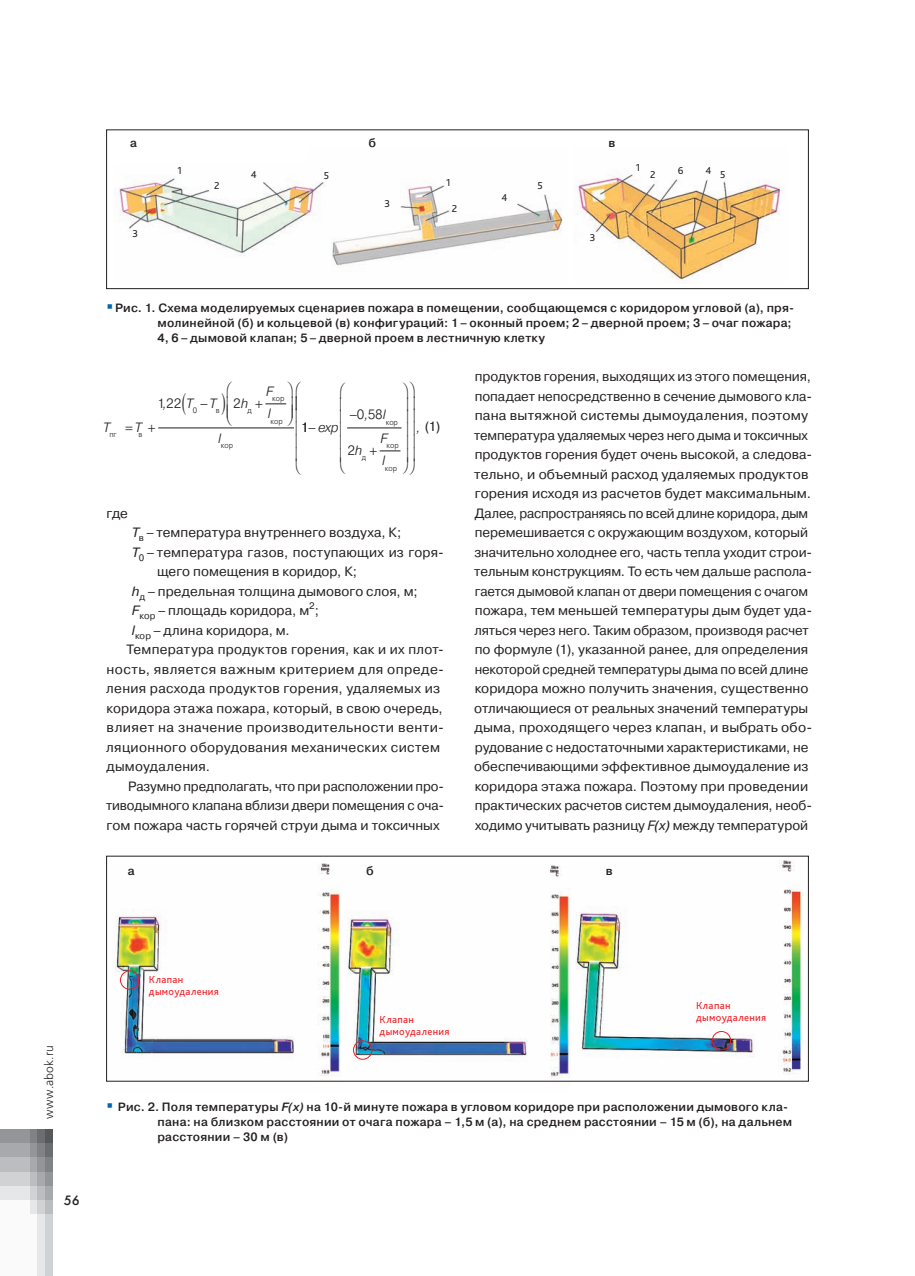
<style>
.page{position:relative;width:915px;height:1276px;background:#fff}
.page>*{position:absolute;margin:0;border:0;box-sizing:border-box;transform-origin:0 0}
.t1{font:13.5px/19.5px "Pragmatica";color:#231f20}
.t2{font:13.5px "Pragmatica";letter-spacing:.02em;color:#231f20}
.t3{font:13.5px "Pragmatica";letter-spacing:.025em;color:#231f20}
.t4{font:13.5px "Pragmatica";letter-spacing:.03em;color:#231f20}
.t5{font:italic 300 13.5px/23px "Pragmatica";color:#231f20}
.t6{font:300 13.5px "Pragmatica";color:#231f20}
.t7{font:13.5px "Futura Futuris";color:#231f20}
.t8{font:500 12px/15px "Pragmatica";letter-spacing:.015em;color:#231f20}
.t9{font:12px "Free Set Light C";letter-spacing:.015em;color:#231f20}
.t10{font:10.5px/12px "Bliss Pro";letter-spacing:.035em;color:#ee1d23}
.t11{font:10.5px "Bliss Pro";color:#231f20}
.t12{font:9.45px "Pragmatica";color:#231f20}
.t13{font:7.8px "Free Set Light C";letter-spacing:-.015em;color:#231f20}
.t14{font:300 7.8px "Pragmatica";color:#231f20}
.s1{font-style:italic}
.s2{font-style:normal}
.s3{font-weight:300;font-style:italic}
</style>
<div class="page">
<div style="left:0;top:1129px;width:30px;height:14px;background:#939598"></div>
<div style="left:0;top:1143px;width:30px;height:15px;background:#a8a9ad"></div>
<div style="left:0;top:1158px;width:30px;height:14px;background:#bcbdc0"></div>
<div style="left:0;top:1172px;width:30px;height:14px;background:#d1d2d4"></div>
<div style="left:0;top:1186px;width:30px;height:14px;background:#e6e7e9"></div>
<div style="left:30px;top:1129px;width:7px;height:14px;background:#808285"></div>
<div style="left:30px;top:1143px;width:7px;height:15px;background:#939598"></div>
<div style="left:30px;top:1158px;width:7px;height:14px;background:#a8a9ad"></div>
<div style="left:30px;top:1172px;width:7px;height:14px;background:#bcbdc0"></div>
<div style="left:30px;top:1186px;width:7px;height:14px;background:#d1d2d4"></div>
<div style="left:30px;top:1200px;width:7px;height:14px;background:#e6e7e9"></div>
<div style="left:37px;top:1129px;width:8px;height:14px;background:#6c6d70"></div>
<div style="left:37px;top:1143px;width:8px;height:15px;background:#808285"></div>
<div style="left:37px;top:1158px;width:8px;height:14px;background:#939598"></div>
<div style="left:37px;top:1172px;width:8px;height:14px;background:#a8a9ad"></div>
<div style="left:37px;top:1186px;width:8px;height:14px;background:#bcbdc0"></div>
<div style="left:37px;top:1200px;width:8px;height:14px;background:#d1d2d4"></div>
<div style="left:45px;top:1129px;width:8px;height:14px;background:#57585a"></div>
<div style="left:45px;top:1143px;width:8px;height:15px;background:#6c6d70"></div>
<div style="left:45px;top:1158px;width:8px;height:14px;background:#808285"></div>
<div style="left:45px;top:1172px;width:8px;height:14px;background:#939598"></div>
<div style="left:45px;top:1186px;width:8px;height:14px;background:#a8a9ad"></div>
<div style="left:45px;top:1200px;width:8px;height:14px;background:#bcbdc0"></div>
<div style="left:0;top:1200px;width:30px;height:76px;background:#fafafa"></div>
<div style="left:30px;top:1214px;width:7px;height:62px;background:#fafafa"></div>
<div style="left:37px;top:1214px;width:8px;height:62px;background:#e6e7e9"></div>
<div style="left:45px;top:1214px;width:8px;height:62px;background:#d1d2d4"></div>
<img style="left:111px;top:863px;width:232px;height:219px">
<div style="left:120px;top:970px;width:19px;height:19px;border:1px solid #ee1d23;border-radius:50%"></div>
<img style="left:344px;top:865px;width:226px;height:218px">
<div style="left:353px;top:1040px;width:19px;height:19px;border:1px solid #ee1d23;border-radius:50%"></div>
<img style="left:576px;top:861px;width:226px;height:213px">
<div style="left:711px;top:1031px;width:20px;height:19px;border:1px solid #ee1d23;border-radius:50%"></div>
<div style="left:106px;top:130px;width:702px;height:159px;border:1px solid #231f20"></div>
<hr style="left:158px;top:427px;width:136px;height:1px;background:#231f20">
<hr style="left:347px;top:427px;width:54px;height:1px;background:#231f20">
<img style="left:331px;top:184px;width:232px;height:82px">
<img style="left:576px;top:174px;width:206px;height:108px">
<img style="left:119px;top:178px;width:205px;height:78px">
<svg style="left:255px;top:403px;width:39px;height:26px"></svg>
<svg style="left:369px;top:427px;width:33px;height:25px"></svg>
<p class="t8" style="left:130px;top:135px;width:8px">а</p>
<p class="t11" style="left:132px;top:227px;width:7px">3</p>
<p class="t11" style="left:177px;top:164px;width:6px">1</p>
<p class="t11" style="left:214px;top:179px;width:7px">2</p>
<p class="t11" style="left:250px;top:168px;width:7px">4</p>
<p class="t11" style="left:324px;top:169px;width:7px">5</p>
<p class="t8" style="left:368px;top:135px;width:9px">б</p>
<p class="t8" style="left:608px;top:135px;width:8px">в</p>
<p class="t11" style="left:384px;top:197px;width:7px">3</p>
<p class="t11" style="left:446px;top:176px;width:6px">1</p>
<p class="t11" style="left:451px;top:202px;width:7px">2</p>
<p class="t11" style="left:501px;top:191px;width:7px">4</p>
<p class="t11" style="left:537px;top:179px;width:7px">5</p>
<p class="t11" style="left:589px;top:231px;width:7px">3</p>
<p class="t11" style="left:635px;top:161px;width:6px">1</p>
<p class="t11" style="left:650px;top:168px;width:7px">2</p>
<p class="t11" style="left:677px;top:164px;width:7px">6</p>
<p class="t11" style="left:705px;top:166px;width:21px">4 5</p>
<p class="t8" style="left:157px;top:300px;width:638px;text-indent:-42px">Рис. 1. Схема моделируемых сценариев пожара в помещении, сообщающемся с коридором угловой (а), пря&shy;молинейной (б) и кольцевой (в) конфигураций: 1 – оконный проем; 2 – дверной проем; 3 – очаг пожара;<br>4, 6 – дымовой клапан; 5 – дверной проем в лестничную клетку</p>
<p class="t5" style="left:103px;top:415px;width:9px">T</p>
<p class="t5" style="left:135px;top:415px;width:9px">T</p>
<p class="t13" style="left:109px;top:430px;width:9px">пг</p>
<p class="t13" style="left:138px;top:430px;width:5px">в</p>
<p class="t6" style="left:157px;top:394px;width:61px">122 <span class="s1">T T</span></p>
<p class="t6" style="left:233px;top:394px;width:17px">2<span class="s1">h</span></p>
<p class="t5" style="left:266px;top:379px;width:9px">F l</p>
<p class="t5" style="left:218px;top:426px;width:5px">l</p>
<p class="t13" style="left:272px;top:394px;width:14px">кор</p>
<p class="t13" style="left:270px;top:417px;width:14px">кор</p>
<p class="t5" style="left:162px;top:391px;width:6px">,</p>
<p class="t14" style="left:193px;top:405px;width:6px">0</p>
<p class="t13" style="left:216px;top:406px;width:5px">в</p>
<p class="t13" style="left:247px;top:406px;width:6px">д</p>
<p class="t13" style="left:221px;top:441px;width:14px">кор</p>
<p class="t1" style="left:107px;top:503px;width:23px">где</p>
<p class="t5" style="left:300px;top:415px;width:39px"><span class="s2">1</span>− exp</p>
<p class="t6" style="left:349px;top:406px;width:35px">−0 58</p>
<p class="t6" style="left:347px;top:441px;width:16px">2<span class="s1">h</span></p>
<p class="t5" style="left:380px;top:403px;width:9px;text-indent:-16px">, l<br>F l</p>
<p class="t13" style="left:385px;top:418px;width:14px">кор</p>
<p class="t13" style="left:386px;top:441px;width:14px">кор</p>
<p class="t13" style="left:385px;top:464px;width:14px">кор</p>
<p class="t13" style="left:362px;top:453px;width:6px">д</p>
<p class="t1" style="left:416px;top:416px;width:25px"><span class="s3">,</span> (1)</p>
<p class="t1" style="left:132px;top:523px;width:271px"><span class="s1">T</span><sub>в</sub> – температура внутреннего воздуха, К;</p>
<p class="t1" style="left:132px;top:542px;width:313px"><span class="s1">T</span><sub>0</sub> – температура газов, поступающих из горя-</p>
<p class="t1" style="left:157px;top:562px;width:201px">щего помещения в коридор, К;</p>
<p class="t1" style="left:132px;top:581px;width:287px"><span class="s1">h</span><sub>д</sub> – предельная толщина дымового слоя, м;</p>
<p class="t1" style="left:132px;top:601px;width:188px"><span class="s1">F</span><sub>кор</sub> – площадь коридора, м ;</p>
<p class="t12" style="left:309px;top:599px;width:7px">2</p>
<p class="t1" style="left:132px;top:620px;width:159px"><span class="s1">l</span><sub>кор</sub> – длина коридора, м.</p>
<p class="t2" style="left:127px;top:641px;width:319px">Температура продуктов горения, как и их плот-</p>
<p class="t4" style="left:107px;top:661px;width:339px">ность, является важным критерием для опреде-</p>
<p class="t3" style="left:106px;top:680px;width:335px">ления расхода продуктов горения, удаляемых из</p>
<p class="t2" style="left:107px;top:700px;width:337px">коридора этажа пожара, который, в свою очередь,</p>
<p class="t4" style="left:107px;top:719px;width:339px">влияет на значение производительности венти-</p>
<p class="t3" style="left:106px;top:739px;width:335px">ляционного оборудования механических систем</p>
<p class="t2" style="left:106px;top:758px;width:105px">дымоудаления.</p>
<p class="t1" style="left:128px;top:776px;width:317px">Разумно предполагать, что при расположении про-</p>
<p class="t1" style="left:106px;top:796px;width:339px">тиводымного клапана вблизи двери помещения с оча-</p>
<p class="t1" style="left:107px;top:815px;width:334px">гом пожара часть горячей струи дыма и токсичных</p>
<p class="t1" style="left:474px;top:367px;width:339px">продуктов горения, выходящих из этого помещения, попадает непосредственно в сечение дымового кла&shy;пана вытяжной системы дымоудаления, поэтому температура удаляемых через него дыма и токсичных продуктов горения будет очень высокой, а следова&shy;тельно, и объемный расход удаляемых продуктов горения исходя из расчетов будет максимальным.<br>Далее, распространяясь по всей длине коридора, дым перемешивается с окружающим воздухом, который значительно холоднее его, часть тепла уходит строи&shy;тельным конструкциям. То есть чем дальше распола&shy;гается дымовой клапан от двери помещения с очагом пожара, тем меньшей температуры дым будет уда&shy;ляться через него. Таким образом, производя расчет по формуле (1), указанной ранее, для определения некоторой средней температуры дыма по всей длине коридора можно получить значения, существенно отличающиеся от реальных значений температуры дыма, проходящего через клапан, и выбрать обо&shy;рудование с недостаточными характеристиками, не обеспечивающими эффективное дымоудаление из коридора этажа пожара. Поэтому при проведении практических расчетов систем дымоудаления, необ&shy;ходимо учитывать разницу <span class="s1">F(x)</span> между температурой</p>
<p class="t8" style="left:128px;top:863px;width:8px">а</p>
<p class="t8" style="left:366px;top:863px;width:9px">б</p>
<p class="t8" style="left:605px;top:863px;width:8px">в</p>
<p class="t9" style="left:42px;top:1118px;width:75px;rotate:-90deg">www.abok.ru</p>
<p class="t7" style="left:64px;top:1192px;width:17px">56</p>
<p class="t10" style="left:149px;top:973px;width:71px">Клапан дымоудаления</p>
<p class="t10" style="left:379px;top:1013px;width:71px">Клапан дымоудаления</p>
<p class="t10" style="left:696px;top:999px;width:71px">Клапан дымоудаления</p>
<p class="t8" style="left:157px;top:1099px;width:636px;text-indent:-39px">Рис. 2. Поля температуры <span class="s1">F(x)</span> на 10-й минуте пожара в угловом коридоре при расположении дымового кла&shy;пана: на близком расстоянии от очага пожара – 1,5 м (а), на среднем расстоянии – 15 м (б), на дальнем расстоянии – 30 м (в)</p>
</div>
